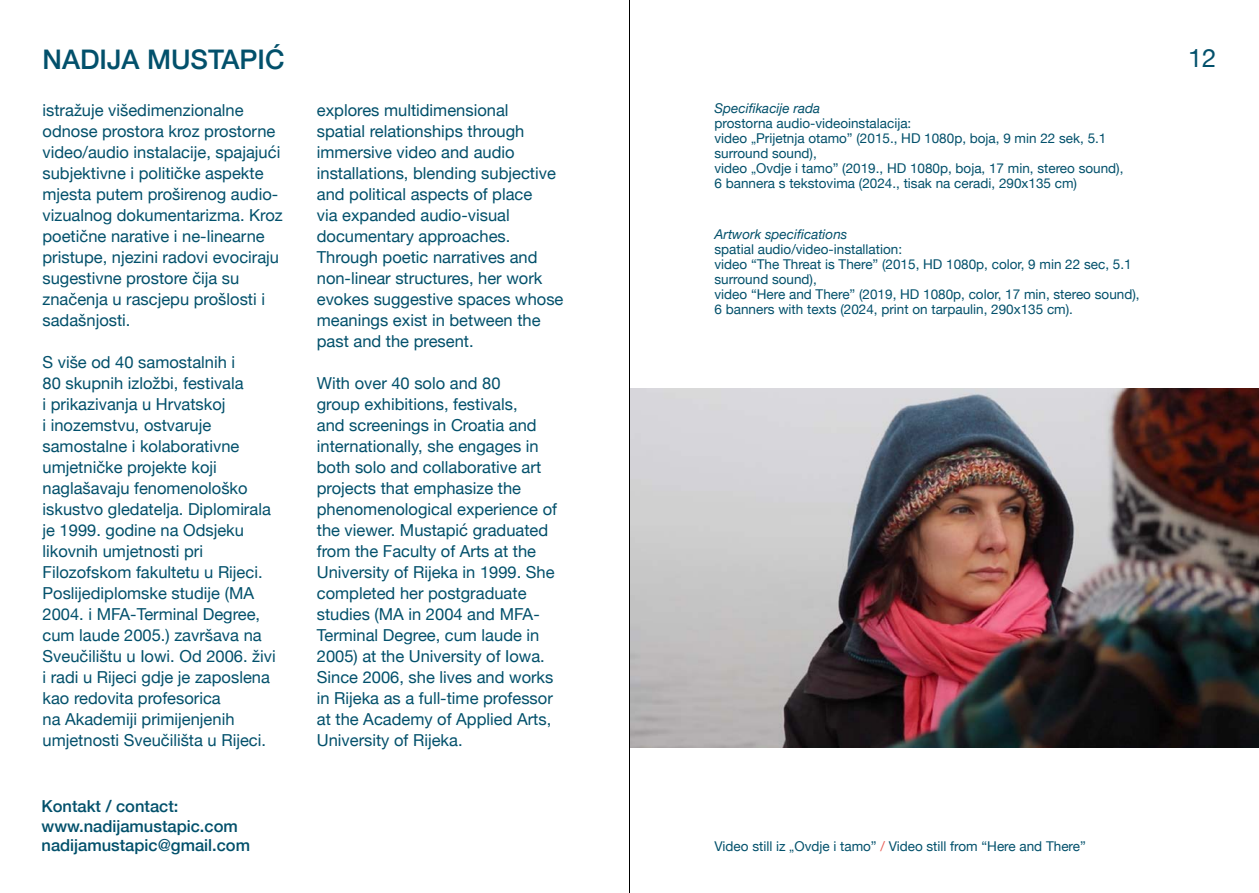
<style>
.page{position:relative;width:1259px;height:893px;background:#fff}
.page>*{position:absolute;margin:0;border:0;box-sizing:border-box;transform-origin:0 0}
.t1{font:500 27px "Helvetica Neue";color:#02506b}
.t2{font:25.5px "Helvetica Neue";color:#02506b}
.t3{font:16.5px/21px "Helvetica Neue";color:#02506b}
.t4{font:500 16.5px/19.5px "Helvetica Neue";color:#02506b}
.t5{font:13.5px/15px "Helvetica Neue";color:#02506b}
.t6{font:italic 13.5px "Helvetica Neue";color:#02506b}
.s1{font-size:12px}
.s2{color:#e95a53}
</style>
<div class="page">
<img style="left:630px;top:388px;width:629px;height:360px">
<hr style="left:629px;top:0;width:1px;height:893px;background:#000">
<h1 class="t1" style="left:43px;top:38px;width:244px">NADIJA MUSTAPIĆ</h1>
<p class="t3" style="left:43px;top:101px;width:242px">istražuje višedimenzionalne odnose prostora kroz prostorne video/audio instalacije, spajajući subjektivne i političke aspekte mjesta putem proširenog audio&shy;vizualnog dokumentarizma. Kroz poetične narative i ne-linearne pristupe, njezini radovi evociraju sugestivne prostore čija su značenja u rascjepu prošlosti i sadašnjosti.</p>
<p class="t3" style="left:43px;top:353px;width:235px">S više od 40 samostalnih i<br>80 skupnih izložbi, festivala<br>i prikazivanja u Hrvatskoj<br>i inozemstvu, ostvaruje samostalne i kolaborativne umjetničke projekte koji naglašavaju fenomenološko iskustvo gledatelja. Diplomirala je 1999. godine na Odsjeku likovnih umjetnosti pri<br>Filozofskom fakultetu u Rijeci.<br>Poslijediplomske studije (MA<br>2004. i MFA-Terminal Degree, cum laude 2005.) završava na<br>Sveučilištu u Iowi. Od 2006. živi i radi u Rijeci gdje je zaposlena kao redovita profesorica<br>na Akademiji primijenjenih umjetnosti Sveučilišta u Rijeci.</p>
<p class="t4" style="left:42px;top:795px;width:210px">Kontakt / contact: www.nadijamustapic.com nadijamustapic@gmail.com</p>
<p class="t3" style="left:317px;top:100px;width:248px">explores multidimensional<br>spatial relationships through immersive video and audio installations, blending subjective and political aspects of place<br>via expanded audio-visual documentary approaches.<br>Through poetic narratives and non-linear structures, her work evokes suggestive spaces whose meanings exist in between the past and the present.</p>
<p class="t3" style="left:317px;top:373px;width:242px">With over 40 solo and 80<br>group exhibitions, festivals,<br>and screenings in Croatia and internationally, she engages in both solo and collaborative art projects that emphasize the phenomenological experience of the viewer. Mustapić graduated from the Faculty of Arts at the<br>University of Rijeka in 1999. She completed her postgraduate studies (MA in 2004 and MFA-<br>Terminal Degree, cum laude in<br>2005) at the University of Iowa.<br>Since 2006, she lives and works in Rijeka as a full-time professor at the Academy of Applied Arts,<br>University of Rijeka.</p>
<p class="t6" style="left:714px;top:99px;width:107px">Specifikacije rada</p>
<p class="t5" style="left:714px;top:117px;width:410px">prostorna audio-videoinstalacija:<br>video <span class="s1">„</span>Prijetnja otamo” (2015., HD 1080p, boja, 9 min 22 sek, 5.1 surround sound),<br>video <span class="s1">„</span>Ovdje i tamo” (2019., HD 1080p, boja, 17 min, stereo sound), 6 bannera s tekstovima (2024., tisak na ceradi, 290x135 cm)</p>
<p class="t6" style="left:714px;top:224px;width:134px">Artwork specifications</p>
<p class="t5" style="left:714px;top:242px;width:426px">spatial audio/video-installation:<br>video “The Threat is There” (2015, HD 1080p, color, 9 min 22 sec, 5.1 surround sound),<br>video “Here and There” (2019, HD 1080p, color, 17 min, stereo sound), 6 banners with texts (2024, print on tarpaulin, 290x135 cm).</p>
<h2 class="t2" style="left:1188px;top:39px;width:30px">12</h2>
<p class="t5" style="left:714px;top:840px;width:373px">Video still iz <span class="s1">„</span>Ovdje i tamo” <span class="s2">/</span> Video still from “Here and There”</p>
</div>
